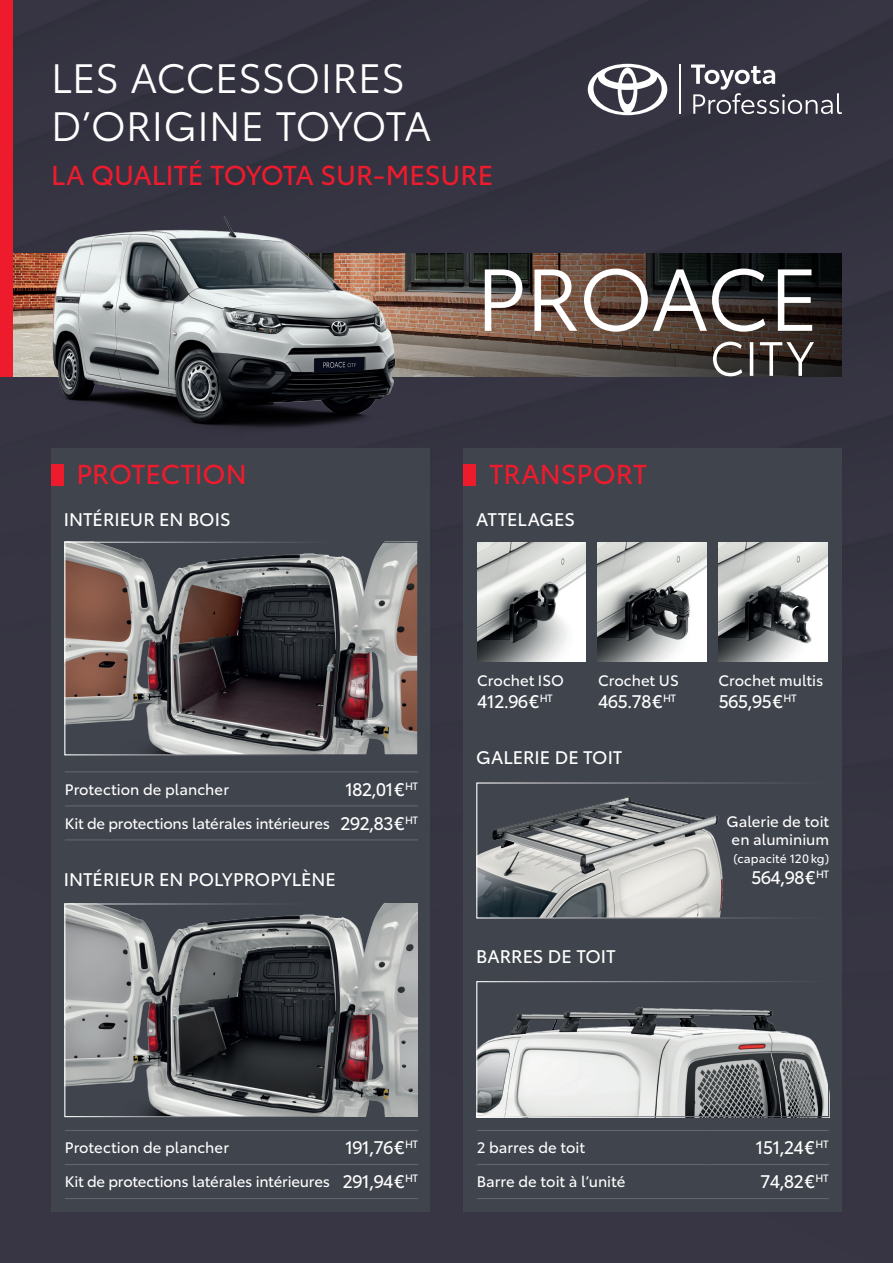
<style>
.page{position:relative;width:893px;height:1263px;background:#363442}
.page>*{position:absolute;margin:0;border:0;box-sizing:border-box;transform-origin:0 0}
.t1{font:40.5px/48.6px "Toyota Type";color:#fff}
.t2{font:27px "Toyota Type";letter-spacing:-.005em;color:#ee1b2d}
.CONSO{font:18px "Toyota Type";letter-spacing:-.005em;color:#fff}
.Texte_produits_12{font:18px "Toyota Type";color:#fff}
.CONSO-2{font:15px "Toyota Type";color:#fff}
.Texte_produits_12-2{font:15px/18px "Toyota Type";color:#fff;text-align:center}
.Texte_produits_12-3{font:12px "Toyota Type";letter-spacing:.01em;color:#fff}
</style>
<div class="page">
<svg style="left:691px;top:64px;width:151px;height:50px;background:#585761"></svg>
<hr style="left:679px;top:64px;width:1px;height:50px;background:#fff">
<svg style="left:588px;top:64px;width:79px;height:51px"></svg>
<svg style="left:426px;top:253px;width:416px;height:123px;background:#4d423b"></svg>
<div style="left:0;top:0;width:13px;height:376px;background:#ee1b2d"></div>
<img style="left:26px;top:208px;width:400px;height:241px">
<svg style="left:485px;top:269px;width:327px;height:63px"></svg>
<svg style="left:713px;top:342px;width:101px;height:34px"></svg>
<div style="left:463px;top:448px;width:379px;height:764px;background:#40444d"></div>
<div style="left:51px;top:448px;width:378px;height:764px;background:#40444d"></div>
<img style="left:478px;top:797px;width:245px;height:119px">
<img style="left:477px;top:542px;width:109px;height:120px">
<img style="left:598px;top:542px;width:109px;height:120px">
<img style="left:718px;top:542px;width:109px;height:120px">
<img style="left:478px;top:1007px;width:349px;height:108px">
<svg style="left:64px;top:541px;width:354px;height:215px;background:#6c6565"></svg>
<svg style="left:64px;top:903px;width:354px;height:215px;background:#707173"></svg>
<div style="left:476px;top:981px;width:353px;height:136px;border:1px solid #fff"></div>
<div style="left:51px;top:464px;width:13px;height:21px;background:#ee1b2d"></div>
<div style="left:463px;top:464px;width:13px;height:21px;background:#ee1b2d"></div>
<hr style="left:477px;top:1130px;width:232px;height:1px;background:#61666c">
<hr style="left:709px;top:1130px;width:120px;height:1px;background:#61666c">
<hr style="left:477px;top:1164px;width:232px;height:1px;background:#61666c">
<hr style="left:709px;top:1164px;width:120px;height:1px;background:#61666c">
<hr style="left:477px;top:1198px;width:232px;height:1px;background:#61666c">
<hr style="left:709px;top:1198px;width:120px;height:1px;background:#61666c">
<hr style="left:65px;top:771px;width:268px;height:1px;background:#61666c">
<hr style="left:333px;top:771px;width:85px;height:1px;background:#61666c">
<hr style="left:65px;top:805px;width:268px;height:1px;background:#61666c">
<hr style="left:333px;top:805px;width:85px;height:1px;background:#61666c">
<hr style="left:65px;top:839px;width:268px;height:1px;background:#61666c">
<hr style="left:333px;top:839px;width:85px;height:1px;background:#61666c">
<hr style="left:65px;top:1130px;width:268px;height:1px;background:#61666c">
<hr style="left:333px;top:1130px;width:85px;height:1px;background:#61666c">
<hr style="left:65px;top:1164px;width:268px;height:1px;background:#61666c">
<hr style="left:333px;top:1164px;width:85px;height:1px;background:#61666c">
<hr style="left:65px;top:1198px;width:268px;height:1px;background:#61666c">
<hr style="left:333px;top:1198px;width:85px;height:1px;background:#61666c">
<h1 class="t1" style="left:51px;top:51px;width:382px">LES ACCESSOIRES<br>D’ORIGINE TOYOTA</h1>
<h2 class="t2" style="left:51px;top:155px;width:444px">LA QUALITÉ TOYOTA SUR-MESURE</h2>
<p class="t2" style="left:77px;top:454px;width:172px">PROTECTION</p>
<p class="t2" style="left:489px;top:454px;width:160px">TRANSPORT</p>
<p class="CONSO" style="left:64px;top:506px;width:168px">INTÉRIEUR EN BOIS</p>
<p class="CONSO" style="left:476px;top:506px;width:100px">ATTELAGES</p>
<p class="CONSO-2" style="left:65px;top:778px;width:166px">Protection de plancher</p>
<p class="CONSO" style="left:345px;top:776px;width:75px">182,01€<sup>HT</sup></p>
<p class="CONSO-2" style="left:65px;top:812px;width:267px">Kit de protections latérales intérieures</p>
<p class="CONSO" style="left:340px;top:810px;width:80px">292,83€<sup>HT</sup></p>
<p class="CONSO" style="left:64px;top:866px;width:274px">INTÉRIEUR EN POLYPROPYLÈNE</p>
<p class="CONSO-2" style="left:477px;top:669px;width:88px">Crochet ISO</p>
<p class="CONSO" style="left:477px;top:687px;width:77px">412.96€<sup>HT</sup></p>
<p class="CONSO-2" style="left:598px;top:669px;width:82px">Crochet US</p>
<p class="CONSO" style="left:598px;top:687px;width:80px">465.78€<sup>HT</sup></p>
<p class="CONSO" style="left:476px;top:743px;width:148px">GALERIE DE TOIT</p>
<p class="CONSO" style="left:476px;top:943px;width:141px">BARRES DE TOIT</p>
<p class="CONSO-2" style="left:718px;top:669px;width:106px">Crochet multis</p>
<p class="CONSO" style="left:718px;top:687px;width:80px">565,95€<sup>HT</sup></p>
<p class="Texte_produits_12-2" style="left:726px;top:811px;width:104px">Galerie de toit en aluminium</p>
<p class="Texte_produits_12-3" style="left:734px;top:849px;width:97px">(capacité 120kg)</p>
<p class="Texte_produits_12" style="left:751px;top:864px;width:80px">564,98€<sup>HT</sup></p>
<p class="CONSO-2" style="left:65px;top:1136px;width:166px">Protection de plancher</p>
<p class="CONSO" style="left:345px;top:1134px;width:75px">191,76€<sup>HT</sup></p>
<p class="CONSO-2" style="left:65px;top:1170px;width:267px">Kit de protections latérales intérieures</p>
<p class="CONSO" style="left:343px;top:1168px;width:77px">291,94€<sup>HT</sup></p>
<p class="CONSO-2" style="left:477px;top:1136px;width:110px">2 barres de toit</p>
<p class="CONSO" style="left:755px;top:1134px;width:75px">151,24€<sup>HT</sup></p>
<p class="CONSO-2" style="left:477px;top:1170px;width:150px">Barre de toit à l’unité</p>
<p class="CONSO" style="left:760px;top:1168px;width:70px">74,82€<sup>HT</sup></p>
</div>
